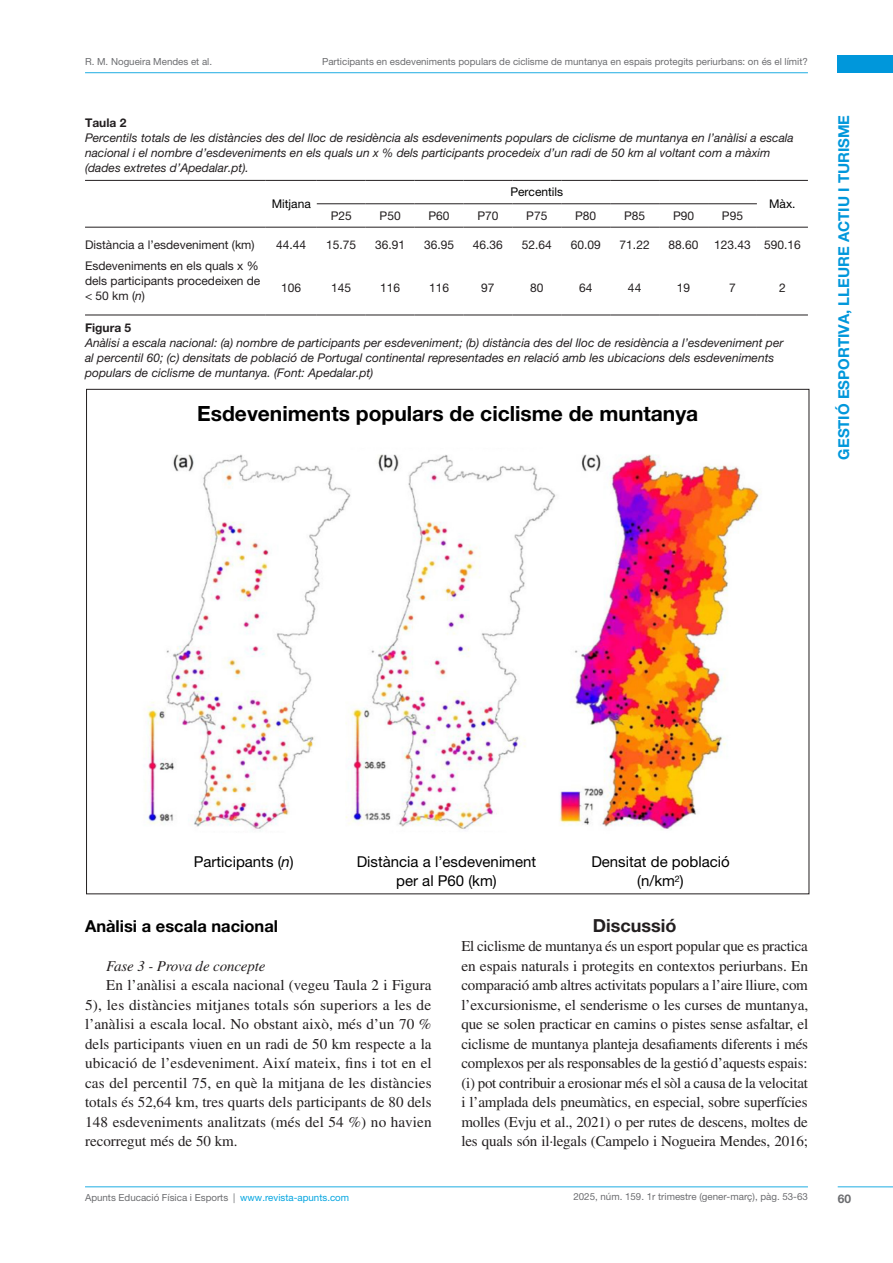
<style>
.page{position:relative;width:893px;height:1263px;background:#fff}
.page>*{position:absolute;margin:0;border:0;box-sizing:border-box;transform-origin:0 0}
.t1{font:700 21px "Helvetica Neue LT Pro";color:#000}
.A-TITULO1{font:700 18px "Helvetica Neue LT Pro";color:#231f20}
.B-TITULO2{font:700 16.5px "Helvetica Neue LT Pro";color:#000}
.t2{font:15px/19.5px "Times LT Std";letter-spacing:-.01em;color:#231f20;text-align:justify}
.t3{font:15px/19.5px "Helvetica Neue LT Pro";color:#000;text-align:center}
.t4{font:700 15px "Helvetica Neue LT Pro";color:#0097db}
.E-TITULO5{font:italic 15px "Times LT Std";letter-spacing:-.01em;color:#231f20}
.F-TITULO-TABLA{font:italic 12px/15px "Helvetica Neue LT Pro";color:#231f20}
.G-TEXTO_TABLA{font:12px/15px "Helvetica Neue LT Pro";color:#231f20}
.t5{font:12px "Helvetica Neue LT Pro";color:#000}
.F-TITULO-TABLA-2{font:700 12px "Helvetica Neue LT Pro";color:#231f20}
.t6{font:700 12px "Helvetica Neue LT Pro";color:#6c6d70}
.t7{font:9.75px "Helvetica Neue LT Pro";color:#6c6d70}
.s1{font-weight:700;font-style:normal}
.s2{font-style:italic}
.s3{color:#04a5e0}
</style>
<div class="page">
<hr style="left:85px;top:72px;width:723px;height:1px;background:#1fade3">
<div style="left:838px;top:56px;width:55px;height:17px;background:#0097db"></div>
<hr style="left:85px;top:1186px;width:723px;height:1px;background:#1fade3">
<hr style="left:838px;top:1186px;width:55px;height:1px;background:#1fade3">
<hr style="left:85px;top:315px;width:181px;height:1px;background:#231f20">
<hr style="left:266px;top:315px;width:51px;height:1px;background:#231f20">
<hr style="left:317px;top:315px;width:49px;height:1px;background:#231f20">
<hr style="left:366px;top:315px;width:49px;height:1px;background:#231f20">
<hr style="left:415px;top:315px;width:48px;height:1px;background:#231f20">
<hr style="left:463px;top:315px;width:49px;height:1px;background:#231f20">
<hr style="left:512px;top:315px;width:49px;height:1px;background:#231f20">
<hr style="left:561px;top:315px;width:49px;height:1px;background:#231f20">
<hr style="left:610px;top:315px;width:49px;height:1px;background:#231f20">
<hr style="left:659px;top:315px;width:49px;height:1px;background:#231f20">
<hr style="left:708px;top:315px;width:49px;height:1px;background:#231f20">
<hr style="left:757px;top:315px;width:51px;height:1px;background:#231f20">
<hr style="left:317px;top:180px;width:49px;height:1px;background:#231f20">
<hr style="left:366px;top:180px;width:49px;height:1px;background:#231f20">
<hr style="left:415px;top:180px;width:48px;height:1px;background:#231f20">
<hr style="left:463px;top:180px;width:49px;height:1px;background:#231f20">
<hr style="left:512px;top:180px;width:49px;height:1px;background:#231f20">
<hr style="left:561px;top:180px;width:49px;height:1px;background:#231f20">
<hr style="left:610px;top:180px;width:49px;height:1px;background:#231f20">
<hr style="left:659px;top:180px;width:49px;height:1px;background:#231f20">
<hr style="left:708px;top:180px;width:49px;height:1px;background:#231f20">
<hr style="left:317px;top:204px;width:49px;height:1px;background:#231f20">
<hr style="left:366px;top:204px;width:49px;height:1px;background:#231f20">
<hr style="left:415px;top:204px;width:48px;height:1px;background:#231f20">
<hr style="left:463px;top:204px;width:49px;height:1px;background:#231f20">
<hr style="left:512px;top:204px;width:49px;height:1px;background:#231f20">
<hr style="left:561px;top:204px;width:49px;height:1px;background:#231f20">
<hr style="left:610px;top:204px;width:49px;height:1px;background:#231f20">
<hr style="left:659px;top:204px;width:49px;height:1px;background:#231f20">
<hr style="left:708px;top:204px;width:49px;height:1px;background:#231f20">
<hr style="left:317px;top:227px;width:49px;height:1px;background:#231f20">
<hr style="left:366px;top:227px;width:49px;height:1px;background:#231f20">
<hr style="left:415px;top:227px;width:48px;height:1px;background:#231f20">
<hr style="left:463px;top:227px;width:49px;height:1px;background:#231f20">
<hr style="left:512px;top:227px;width:49px;height:1px;background:#231f20">
<hr style="left:561px;top:227px;width:49px;height:1px;background:#231f20">
<hr style="left:610px;top:227px;width:49px;height:1px;background:#231f20">
<hr style="left:659px;top:227px;width:49px;height:1px;background:#231f20">
<hr style="left:708px;top:227px;width:49px;height:1px;background:#231f20">
<hr style="left:757px;top:180px;width:51px;height:1px;background:#231f20">
<hr style="left:757px;top:227px;width:51px;height:1px;background:#231f20">
<hr style="left:85px;top:180px;width:181px;height:1px;background:#231f20">
<hr style="left:85px;top:227px;width:181px;height:1px;background:#231f20">
<hr style="left:266px;top:180px;width:51px;height:1px;background:#231f20">
<hr style="left:266px;top:227px;width:51px;height:1px;background:#231f20">
<img style="left:145px;top:454px;width:615px;height:377px">
<p class="t7" style="left:85px;top:55px;width:129px">R. M. Nogueira Mendes et al.</p>
<p class="t7" style="left:322px;top:56px;width:487px">Participants en esdeveniments populars de ciclisme de muntanya en espais protegits periurbans: on és el límit?</p>
<p class="F-TITULO-TABLA" style="left:85px;top:115px;width:710px"><span class="s1">Taula 2<br></span>Percentils totals de les distàncies des del lloc de residència als esdeveniments populars de ciclisme de muntanya en l’anàlisi a escala nacional i el nombre d’esdeveniments en els quals un x % dels participants procedeix d’un radi de 50 km al voltant com a màxim (dades extretes d’Apedalar.pt).</p>
<p class="t5" style="left:272px;top:197px;width:41px">Mitjana</p>
<p class="t5" style="left:510px;top:185px;width:54px">Percentils</p>
<p class="t5" style="left:769px;top:197px;width:28px">Màx.</p>
<p class="G-TEXTO_TABLA" style="left:331px;top:208px;width:23px">P25</p>
<p class="G-TEXTO_TABLA" style="left:380px;top:208px;width:23px">P50</p>
<p class="G-TEXTO_TABLA" style="left:428px;top:208px;width:23px">P60</p>
<p class="G-TEXTO_TABLA" style="left:477px;top:208px;width:23px">P70</p>
<p class="G-TEXTO_TABLA" style="left:526px;top:208px;width:23px">P75</p>
<p class="G-TEXTO_TABLA" style="left:575px;top:208px;width:23px">P80</p>
<p class="G-TEXTO_TABLA" style="left:624px;top:208px;width:23px">P85</p>
<p class="G-TEXTO_TABLA" style="left:673px;top:208px;width:23px">P90</p>
<p class="G-TEXTO_TABLA" style="left:722px;top:208px;width:23px">P95</p>
<p class="G-TEXTO_TABLA" style="left:85px;top:237px;width:171px">Distància a l’esdeveniment (km)</p>
<p class="G-TEXTO_TABLA" style="left:276px;top:237px;width:32px">44.44</p>
<p class="G-TEXTO_TABLA" style="left:326px;top:237px;width:32px">15.75</p>
<p class="G-TEXTO_TABLA" style="left:375px;top:237px;width:32px">36.91</p>
<p class="G-TEXTO_TABLA" style="left:424px;top:237px;width:32px">36.95</p>
<p class="G-TEXTO_TABLA" style="left:473px;top:237px;width:32px">46.36</p>
<p class="G-TEXTO_TABLA" style="left:522px;top:237px;width:32px">52.64</p>
<p class="G-TEXTO_TABLA" style="left:571px;top:237px;width:32px">60.09</p>
<p class="G-TEXTO_TABLA" style="left:620px;top:237px;width:32px">71.22</p>
<p class="G-TEXTO_TABLA" style="left:668px;top:237px;width:32px">88.60</p>
<p class="G-TEXTO_TABLA" style="left:714px;top:237px;width:38px">123.43</p>
<p class="G-TEXTO_TABLA" style="left:764px;top:237px;width:38px">590.16</p>
<p class="G-TEXTO_TABLA" style="left:85px;top:258px;width:177px">Esdeveniments en els quals x % dels participants procedeixen de &lt; 50 km (<span class="s2">n</span>)</p>
<p class="G-TEXTO_TABLA" style="left:281px;top:280px;width:22px">106</p>
<p class="G-TEXTO_TABLA" style="left:331px;top:280px;width:22px">145</p>
<p class="G-TEXTO_TABLA" style="left:380px;top:280px;width:22px">116</p>
<p class="G-TEXTO_TABLA" style="left:429px;top:280px;width:22px">116</p>
<p class="G-TEXTO_TABLA" style="left:481px;top:280px;width:15px">97</p>
<p class="G-TEXTO_TABLA" style="left:530px;top:280px;width:15px">80</p>
<p class="G-TEXTO_TABLA" style="left:579px;top:280px;width:15px">64</p>
<p class="G-TEXTO_TABLA" style="left:628px;top:280px;width:15px">44</p>
<p class="G-TEXTO_TABLA" style="left:677px;top:280px;width:15px">19</p>
<p class="G-TEXTO_TABLA" style="left:729px;top:280px;width:8px">7</p>
<p class="G-TEXTO_TABLA" style="left:779px;top:280px;width:8px">2</p>
<p class="F-TITULO-TABLA-2" style="left:85px;top:320px;width:48px">Figura 5</p>
<p class="F-TITULO-TABLA" style="left:85px;top:335px;width:700px">Anàlisi a escala nacional: (a) nombre de participants per esdeveniment; (b) distància des del lloc de residència a l’esdeveniment per al percentil 60; (c) densitats de població de Portugal continental representades en relació amb les ubicacions dels esdeveniments populars de ciclisme de muntanya. (Font: Apedalar.pt)</p>
<p class="t1" style="left:197px;top:401px;width:503px">Esdeveniments populars de ciclisme de muntanya</p>
<p class="t4" style="left:835px;top:459px;width:346px;rotate:-90deg">GESTIÓ ESPORTIVA, LLEURE ACTIU I TURISME</p>
<p class="t3" style="left:194px;top:851px;width:102px">Participants (<span class="s2">n</span>)</p>
<p class="t3" style="left:357px;top:851px;width:181px">Distància a l’esdeveniment per al P60 (km)</p>
<p class="t3" style="left:591px;top:851px;width:140px">Densitat de població (n/km<sup>2</sup>)</p>
<p class="B-TITULO2" style="left:85px;top:915px;width:195px">Anàlisi a escala nacional</p>
<p class="E-TITULO5" style="left:106px;top:957px;width:161px">Fase 3 - Prova de concepte</p>
<p class="t2" style="left:85px;top:975px;width:348px;text-indent:21px">En l’anàlisi a escala nacional (vegeu Taula 2 i Figura 5), les distàncies mitjanes totals són superiors a les de l’anàlisi a escala local. No obstant això, més d’un 70 % dels participants viuen en un radi de 50 km respecte a la ubicació de l’esdeveniment. Així mateix, fins i tot en el cas del percentil 75, en què la mitjana de les distàncies totals és 52,64 km, tres quarts dels participants de 80 dels 148 esdeveniments analitzats (més del 54 %) no havien recorregut més de 50 km.</p>
<p class="A-TITULO1" style="left:593px;top:914px;width:85px">Discussió</p>
<p class="t2" style="left:461px;top:936px;width:348px">El ciclisme de muntanya és un esport popular que es practica en espais naturals i protegits en contextos periurbans. En comparació amb altres activitats populars a l’aire lliure, com l’excursionisme, el senderisme o les curses de muntanya, que se solen practicar en camins o pistes sense asfaltar, el ciclisme de muntanya planteja desafiaments diferents i més complexos per als responsables de la gestió d’aquests espais: (i) pot contribuir a erosionar més el sòl a causa de la velocitat i l’amplada dels pneumàtics, en especial, sobre superfícies molles (Evju et al., 2021) o per rutes de descens, moltes de les quals són il·legals (Campelo i Nogueira Mendes, 2016;</p>
<p class="t7" style="left:85px;top:1192px;width:266px">Apunts Educació Física i Esports | <span class="s3">www.revista-apunts.com</span></p>
<p class="t7" style="left:573px;top:1191px;width:236px">2025, núm. 159. 1r trimestre (gener-març), pàg. 53-63</p>
<p class="t6" style="left:838px;top:1191px;width:15px">60</p>
</div>
